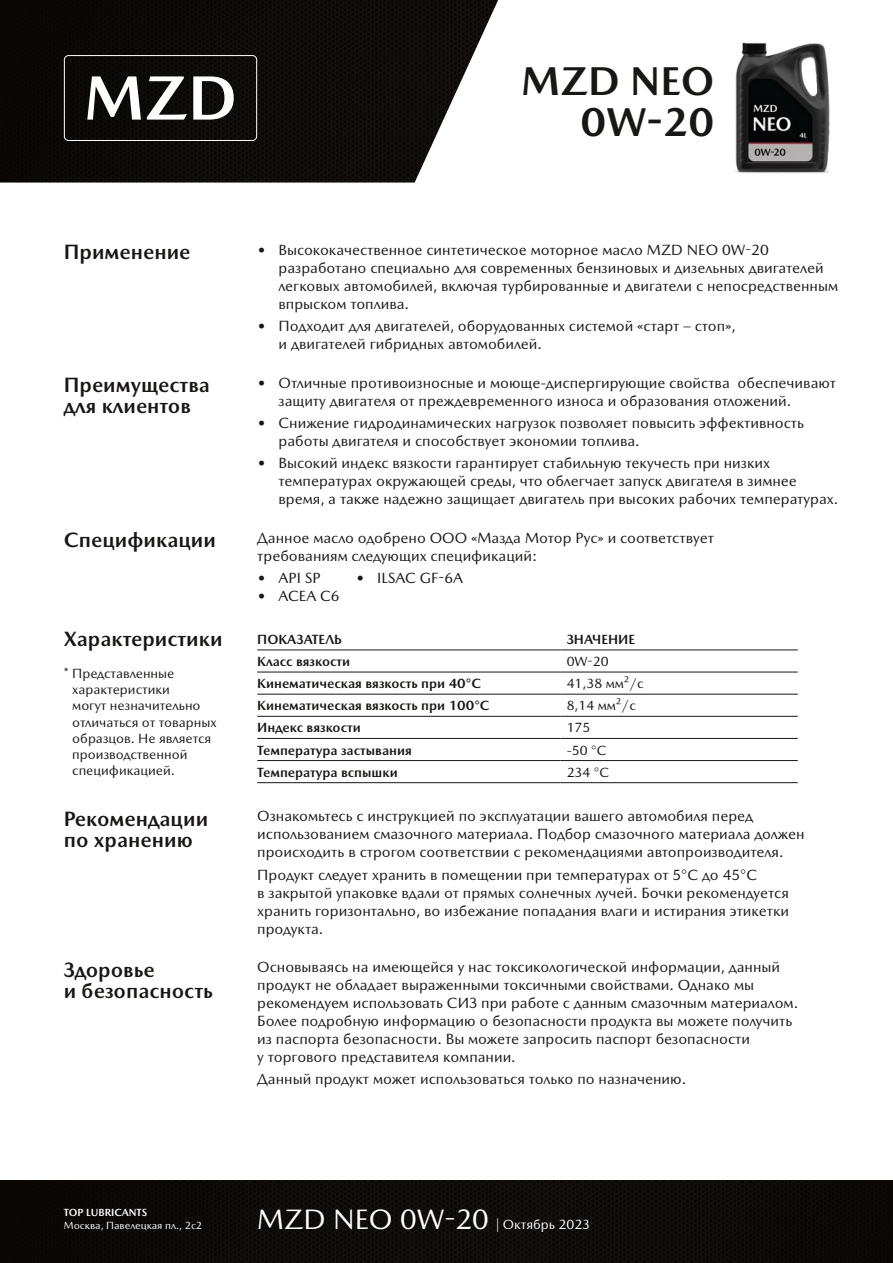
<style>
.page{position:relative;width:893px;height:1263px;background:#fff}
.page>*{position:absolute;margin:0;border:0;box-sizing:border-box;transform-origin:0 0}
.t1{font:700 40.8px/40.5px "Mazda Type Cyrillic";color:#181716;text-align:right}
.t2{font:700 21px/21px "Mazda Type Cyrillic";color:#181716}
.t3{font:15px/18px "Mazda Type Cyrillic";color:#181716}
.t4{font:13.5px/16.2px "Mazda Type Cyrillic";color:#181716}
.t5{font:700 13.5px "Mazda Type Cyrillic";color:#181716}
.t6{font:13.5px "Mazda Type Cyrillic";color:#fff}
.t7{font:10.5px "Mazda Type Cyrillic";color:#fff}
.t8{font:700 10.5px "Mazda Type Cyrillic";color:#fff}
.s1{font-size:28.5px}
</style>
<div class="page">
<div style="left:0;top:1181px;width:893px;height:82px;background:#0d0b0a"></div>
<img style="left:0;top:0;width:498px;height:182px">
<img style="left:735px;top:42px;width:95px;height:131px">
<svg style="left:87px;top:76px;width:54px;height:44px"></svg>
<svg style="left:147px;top:76px;width:40px;height:44px"></svg>
<svg style="left:193px;top:76px;width:41px;height:44px"></svg>
<div style="left:64px;top:55px;width:193px;height:86px;border:1px solid #fff;border-radius:4px"></div>
<hr style="left:257px;top:650px;width:304px;height:1px;background:#181716">
<hr style="left:561px;top:650px;width:237px;height:1px;background:#181716">
<hr style="left:257px;top:672px;width:304px;height:1px;background:#181716">
<hr style="left:561px;top:672px;width:237px;height:1px;background:#181716">
<hr style="left:257px;top:694px;width:304px;height:1px;background:#181716">
<hr style="left:561px;top:694px;width:237px;height:1px;background:#181716">
<hr style="left:257px;top:716px;width:304px;height:1px;background:#181716">
<hr style="left:561px;top:716px;width:237px;height:1px;background:#181716">
<hr style="left:257px;top:738px;width:304px;height:1px;background:#181716">
<hr style="left:561px;top:738px;width:237px;height:1px;background:#181716">
<hr style="left:257px;top:760px;width:304px;height:1px;background:#181716">
<hr style="left:561px;top:760px;width:237px;height:1px;background:#181716">
<hr style="left:257px;top:782px;width:304px;height:1px;background:#181716">
<hr style="left:561px;top:782px;width:237px;height:1px;background:#181716">
<h1 class="t1" style="left:521px;top:60px;width:194px">MZD NEO<br>0W-20</h1>
<h2 class="t2" style="left:64px;top:241px;width:128px">Применение</h2>
<p class="t3" style="left:278px;top:241px;width:561px;text-indent:-21px">• Высококачественное синтетическое моторное масло MZD NEO 0W-20 разработано специально для современных бензиновых и дизельных двигателей легковых автомобилей, включая турбированные и двигатели с непосредственным впрыском топлива.</p>
<p class="t3" style="left:278px;top:317px;width:459px;text-indent:-21px">• Подходит для двигателей, оборудованных системой «старт – стоп», и двигателей гибридных автомобилей.</p>
<h2 class="t2" style="left:64px;top:374px;width:148px">Преимущества для клиентов</h2>
<p class="t3" style="left:278px;top:373px;width:559px;text-indent:-21px">• Отличные противоизносные и моюще-диспергирующие свойства обеспечивают защиту двигателя от преждевременного износа и образования отложений.</p>
<p class="t3" style="left:278px;top:414px;width:527px;text-indent:-21px">• Снижение гидродинамических нагрузок позволяет повысить эффективность работы двигателя и способствует экономии топлива.</p>
<p class="t3" style="left:278px;top:454px;width:561px;text-indent:-21px">• Высокий индекс вязкости гарантирует стабильную текучесть при низких температурах окружающей среды, что облегчает запуск двигателя в зимнее время, а также надежно защищает двигатель при высоких рабочих температурах.</p>
<h2 class="t2" style="left:64px;top:529px;width:154px">Спецификации</h2>
<p class="t3" style="left:257px;top:528px;width:458px">Данное масло одобрено ООО «Мазда Мотор Рус» и соответствует требованиям следующих спецификаций:</p>
<p class="t3" style="left:257px;top:568px;width:65px">• API SP</p>
<p class="t3" style="left:257px;top:586px;width:84px">• ACEA C6</p>
<p class="t3" style="left:356px;top:568px;width:109px">• ILSAC GF-6A</p>
<h2 class="t2" style="left:64px;top:628px;width:160px">Характеристики</h2>
<p class="t4" style="left:72px;top:665px;width:146px;text-indent:-9px">* Представленные характеристики<br>могут незначительно отличаться от товарных образцов. Не является производственной спецификацией.</p>
<p class="t5" style="left:257px;top:631px;width:86px">ПОКАЗАТЕЛЬ</p>
<p class="t5" style="left:567px;top:631px;width:70px">ЗНАЧЕНИЕ</p>
<p class="t5" style="left:257px;top:653px;width:94px">Класс вязкости</p>
<p class="t4" style="left:567px;top:653px;width:44px">0W-20</p>
<p class="t5" style="left:257px;top:675px;width:225px">Kинематическая вязкость при 40°C</p>
<p class="t4" style="left:567px;top:675px;width:78px">41,38 мм²/с</p>
<p class="t5" style="left:257px;top:697px;width:234px">Kинематическая вязкость при 100°C</p>
<p class="t4" style="left:567px;top:697px;width:71px">8,14 мм²/с</p>
<p class="t5" style="left:257px;top:719px;width:105px">Индекс вязкости</p>
<p class="t4" style="left:567px;top:720px;width:25px">175</p>
<p class="t5" style="left:257px;top:742px;width:156px">Температура застывания</p>
<p class="t4" style="left:567px;top:742px;width:41px">-50 °C</p>
<p class="t5" style="left:257px;top:764px;width:142px">Температура вспышки</p>
<p class="t4" style="left:567px;top:764px;width:44px">234 °C</p>
<h2 class="t2" style="left:64px;top:808px;width:146px">Рекомендации по хранению</h2>
<p class="t3" style="left:257px;top:807px;width:549px">Ознакомьтесь с инструкцией по эксплуатации вашего автомобиля перед использованием смазочного материала. Подбор смазочного материала должен происходить в строгом соответствии с рекомендациями автопроизводителя.</p>
<p class="t3" style="left:257px;top:865px;width:533px">Продукт следует хранить в помещении при температурах от 5°C до 45°C<br>в закрытой упаковке вдали от прямых солнечных лучей. Бочки рекомендуется хранить горизонтально, во избежание попадания влаги и истирания этикетки продукта.</p>
<h2 class="t2" style="left:64px;top:959px;width:151px">Здоровье<br>и безопасность</h2>
<p class="t3" style="left:257px;top:958px;width:542px">Основываясь на имеющейся у нас токсикологической информации, данный продукт не обладает выраженными токсичными свойствами. Однако мы рекомендуем использовать СИЗ при работе с данным смазочным материалом.<br>Более подробную информацию о безопасности продукта вы можете получить из паспорта безопасности. Вы можете запросить паспорт безопасности<br>у торгового представителя компании.</p>
<p class="t3" style="left:257px;top:1070px;width:431px">Данный продукт может использоваться только по назначению.</p>
<p class="t8" style="left:64px;top:1205px;width:85px">TOP LUBRICANTS</p>
<p class="t7" style="left:64px;top:1219px;width:140px">Москва, Павелецкая пл., 2с2</p>
<p class="t6" style="left:257px;top:1216px;width:334px"><span class="s1">MZD NEO 0W-20</span> | Октябрь 2023</p>
</div>
